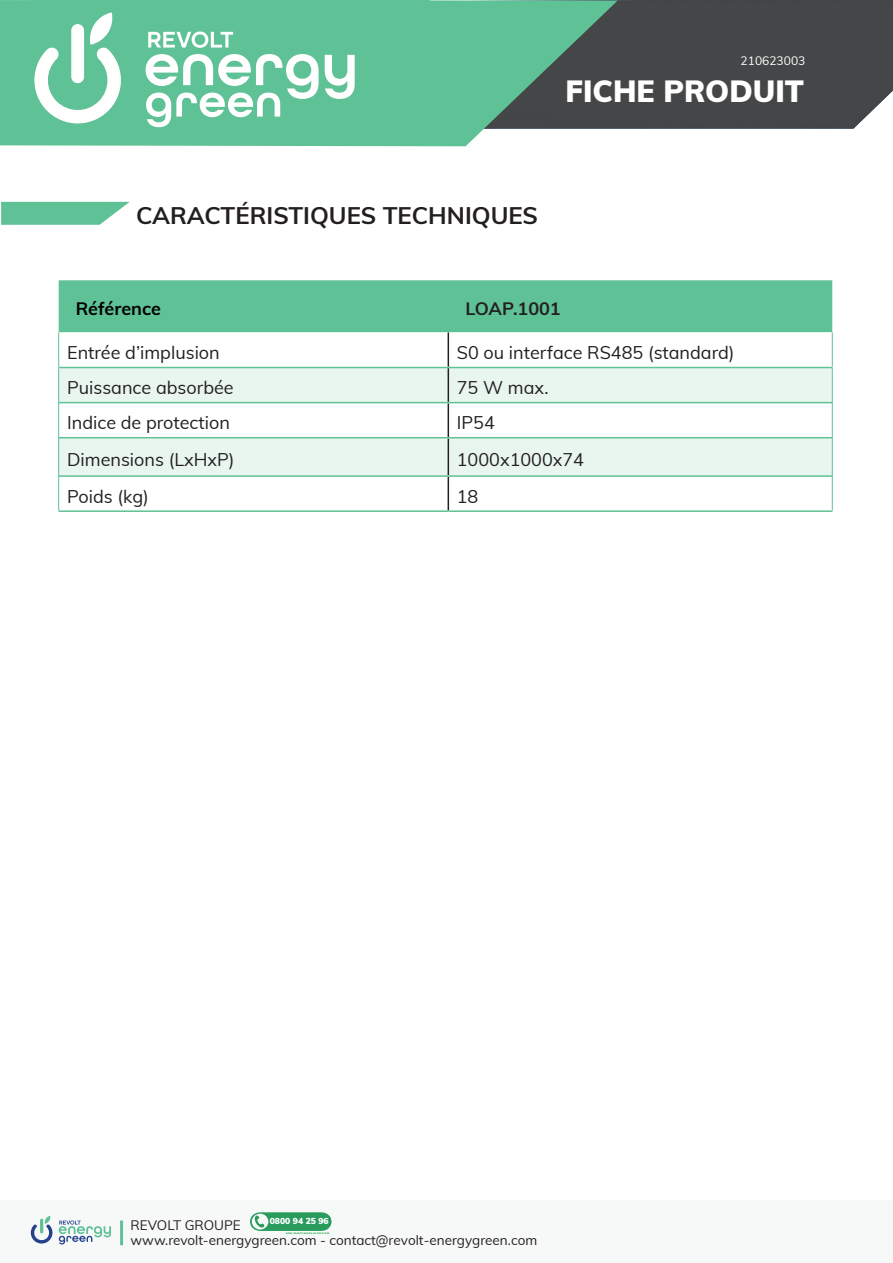
<style>
.page{position:relative;width:893px;height:1263px;background:#fff}
.page>*{position:absolute;margin:0;border:0;box-sizing:border-box;transform-origin:0 0}
.t1{font:900 30px "Muli";color:#fff}
.t2{font:700 24px "Muli";color:#231f20}
.t3{font:18px "Muli";color:#231f20}
.t4{font:700 18px "Muli";color:#000001}
.t5{font:700 18px "Muli";color:#231f20}
.t6{font:13.5px/14.7px "Muli";color:#231f20}
.t7{font:12px "Muli";color:#fff}
.t8{font:9.3px "Muli";color:#fff}
.t9{font:900 8.55px "Muli";color:#fff}
.t10{font:900 2.1px "Muli";letter-spacing:.04em;color:#1fa449}
</style>
<div class="page">
<div style="left:1px;top:1200px;width:892px;height:63px;background:#f7f8f8"></div>
<div style="left:618px;top:0;width:275px;height:129px;background:#444647"></div>
<svg style="left:0;top:0;width:618px;height:146px;background:#63a78a"></svg>
<div style="left:120px;top:1220px;width:3px;height:25px;border:2px solid #5ec198"></div>
<svg style="left:30px;top:1216px;width:81px;height:28px"></svg>
<svg style="left:250px;top:1212px;width:81px;height:19px;background:#4bab77"></svg>
<div style="left:30px;top:0;width:399px;height:136px;background:#5fc196"></div>
<svg style="left:34px;top:12px;width:87px;height:111px"></svg>
<svg style="left:148px;top:32px;width:85px;height:16px"></svg>
<svg style="left:146px;top:54px;width:173px;height:73px"></svg>
<svg style="left:325px;top:55px;width:30px;height:44px"></svg>
<svg style="left:59px;top:280px;width:773px;height:122px"></svg>
<svg style="left:59px;top:438px;width:773px;height:72px"></svg>
<hr style="left:448px;top:332px;width:1px;height:35px;background:#231f20">
<hr style="left:448px;top:403px;width:1px;height:34px;background:#231f20">
<hr style="left:448px;top:438px;width:1px;height:37px;background:#231f20">
<hr style="left:448px;top:477px;width:1px;height:33px;background:#231f20">
<hr style="left:58px;top:332px;width:1px;height:35px;background:#5fc196">
<hr style="left:832px;top:332px;width:1px;height:35px;background:#5fc196">
<hr style="left:58px;top:403px;width:1px;height:35px;background:#5fc196">
<hr style="left:832px;top:403px;width:1px;height:35px;background:#5fc196">
<hr style="left:59px;top:437px;width:389px;height:1px;background:#5fc196">
<hr style="left:448px;top:437px;width:384px;height:1px;background:#5fc196">
<hr style="left:59px;top:475px;width:389px;height:2px;background:#5fc196">
<hr style="left:448px;top:475px;width:384px;height:2px;background:#5fc196">
<hr style="left:59px;top:510px;width:389px;height:2px;background:#5fc196">
<hr style="left:448px;top:510px;width:384px;height:2px;background:#5fc196">
<hr style="left:58px;top:438px;width:1px;height:38px;background:#5fc196">
<hr style="left:832px;top:438px;width:1px;height:38px;background:#5fc196">
<hr style="left:58px;top:476px;width:1px;height:34px;background:#5fc196">
<hr style="left:832px;top:476px;width:1px;height:34px;background:#5fc196">
<hr style="left:59px;top:367px;width:389px;height:1px;background:#5fc196">
<hr style="left:448px;top:367px;width:384px;height:1px;background:#5fc196">
<hr style="left:58px;top:368px;width:1px;height:35px;background:#5fc196">
<hr style="left:832px;top:368px;width:1px;height:35px;background:#5fc196">
<hr style="left:448px;top:368px;width:1px;height:34px;background:#231f20">
<hr style="left:59px;top:402px;width:389px;height:1px;background:#5fc196">
<hr style="left:448px;top:402px;width:384px;height:1px;background:#5fc196">
<svg style="left:1px;top:202px;width:129px;height:23px;background:#73c8a3"></svg>
<p class="t7" style="left:741px;top:52px;width:66px">210623003</p>
<p class="t1" style="left:566px;top:70px;width:240px">FICHE PRODUIT</p>
<p class="t2" style="left:136px;top:197px;width:403px">CARACTÉRISTIQUES TECHNIQUES</p>
<p class="t4" style="left:76px;top:296px;width:87px">Référence</p>
<p class="t5" style="left:465px;top:296px;width:97px">LOAP.1001</p>
<p class="t3" style="left:67px;top:339px;width:154px">Entrée d’implusion</p>
<p class="t3" style="left:457px;top:339px;width:279px">S0 ou interface RS485 (standard)</p>
<p class="t3" style="left:67px;top:374px;width:168px">Puissance absorbée</p>
<p class="t3" style="left:457px;top:374px;width:93px">75 W max.</p>
<p class="t3" style="left:67px;top:410px;width:164px">Indice de protection</p>
<p class="t3" style="left:457px;top:410px;width:39px">IP54</p>
<p class="t3" style="left:67px;top:446px;width:169px">Dimensions (LxHxP)</p>
<p class="t3" style="left:457px;top:446px;width:129px">1000x1000x74</p>
<p class="t3" style="left:67px;top:483px;width:83px">Poids (kg)</p>
<p class="t3" style="left:457px;top:483px;width:23px">18</p>
<p class="t8" style="left:270px;top:1213px;width:64px">0800.94.25.93</p>
<p class="t6" style="left:131px;top:1217px;width:408px">REVOLT GROUPE<br>www.revolt-energygreen.com - contact@revolt-energygreen.com</p>
<p class="t9" style="left:270px;top:1215px;width:60px">0800 94 25 96</p>
<p class="t10" style="left:286px;top:1232px;width:45px">APPEL GRATUIT DEPUIS UN POSTE FIXE</p>
</div>
